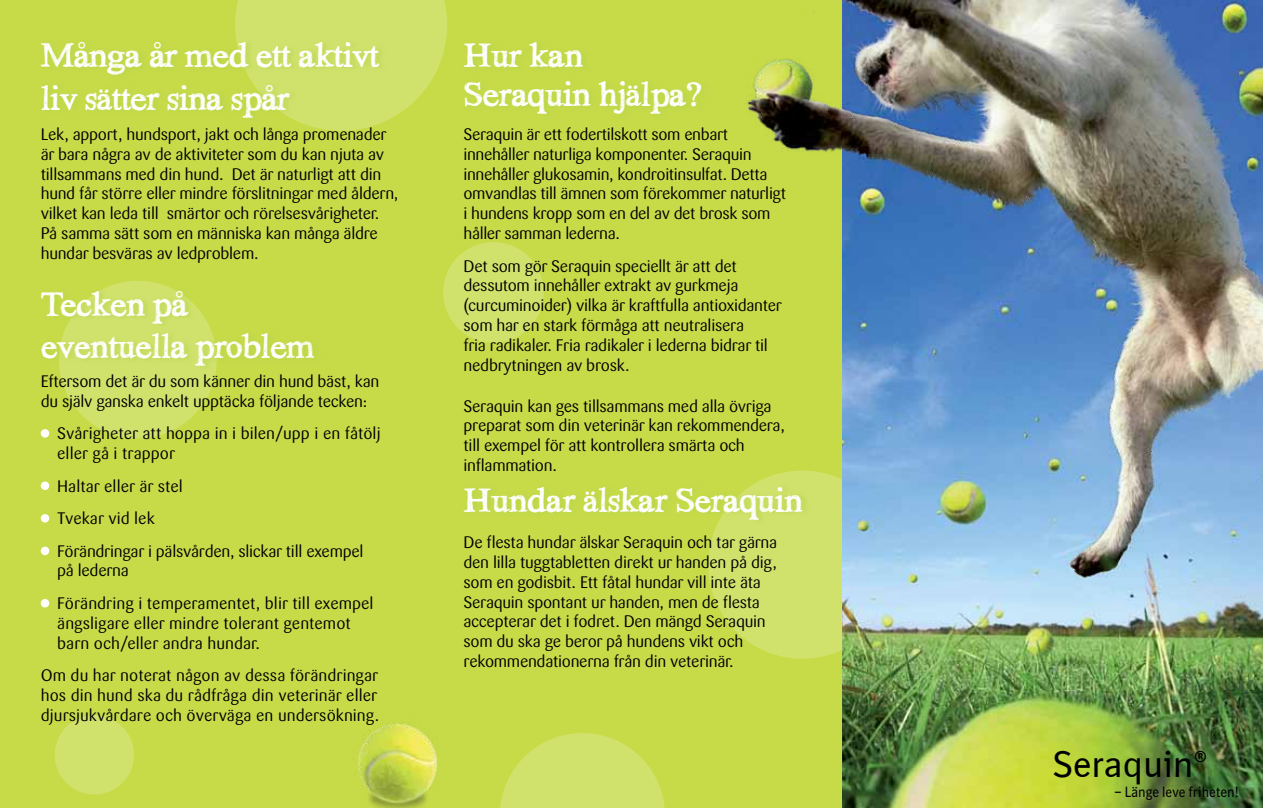
<style>
.page{position:relative;width:1263px;height:808px;background:#fff}
.page>*{position:absolute;margin:0;border:0;box-sizing:border-box;transform-origin:0 0}
.t1{font:36.45px "BI Sans";color:#000}
.t2{font:36px/42px "Hand TIMES";letter-spacing:-.025em;color:#fff}
.t3{font:16.5px/19.8px "Sari OT";letter-spacing:-.02em;color:#000}
.t4{font:16.5px/19.8px "Sari OT";color:#000}
.t5{font:14.4px "BI Sans";color:#000;scale:.92 1}
.s1{font-family:"BI Sans Ba"}
</style>
<div class="page">
<div style="left:0;top:0;width:842px;height:808px;background:#c7db49"></div>
<div style="left:59px;top:281px;width:158px;height:157px;background:#d1e26c;border-radius:50%"></div>
<div style="left:443px;top:242px;width:101px;height:101px;background:#d1e26c;border-radius:50%"></div>
<svg style="left:235px;top:0;width:212px;height:131px"></svg>
<svg style="left:500px;top:733px;width:165px;height:75px"></svg>
<div style="left:55px;top:715px;width:79px;height:79px;background:#d1e26c;border-radius:50%"></div>
<svg style="left:708px;top:525px;width:15px;height:90px"></svg>
<div style="left:41px;top:287px;width:282px;height:85px;background:#b4d44e;opacity:.6"></div>
<div style="left:41px;top:429px;width:8px;height:9px;background:#fff;border-radius:50%"></div>
<div style="left:41px;top:481px;width:8px;height:9px;background:#fff;border-radius:50%"></div>
<div style="left:41px;top:514px;width:8px;height:8px;background:#fff;border-radius:50%"></div>
<div style="left:41px;top:547px;width:8px;height:8px;background:#fff;border-radius:50%"></div>
<div style="left:41px;top:599px;width:8px;height:8px;background:#fff;border-radius:50%"></div>
<div style="left:41px;top:39px;width:347px;height:84px;background:#b4d44e;opacity:.6"></div>
<img style="left:358px;top:723px;width:80px;height:85px">
<img style="left:842px;top:689px;width:421px;height:119px">
<img style="left:723px;top:0;width:540px;height:689px">
<h2 class="t2" style="left:41px;top:34px;width:340px">Många år med ett aktivt liv sätter sina spår</h2>
<p class="t3" style="left:41px;top:124px;width:359px">Lek, apport, hundsport, jakt och långa promenader är bara några av de aktiviteter som du kan njuta av tillsammans med din hund. Det är naturligt att din hund får större eller mindre förslitningar med åldern, vilket kan leda till smärtor och rörelsesvårigheter.<br>På samma sätt som en människa kan många äldre hundar besväras av ledproblem.</p>
<p class="t3" style="left:463px;top:124px;width:324px">Seraquin är ett fodertilskott som enbart innehåller naturliga komponenter. Seraquin innehåller glukosamin, kondroitinsulfat. Detta omvandlas till ämnen som förekommer naturligt i hundens kropp som en del av det brosk som håller samman lederna.</p>
<p class="t3" style="left:463px;top:256px;width:320px">Det som gör Seraquin speciellt är att det dessutom innehåller extrakt av gurkmeja (curcuminoider) vilka är kraftfulla antioxidanter som har en stark förmåga att neutralisera<br>fria radikaler. Fria radikaler i lederna bidrar til nedbrytningen av brosk.</p>
<p class="t3" style="left:463px;top:396px;width:323px">Seraquin kan ges tillsammans med alla övriga preparat som din veterinär kan rekommendera, till exempel för att kontrollera smärta och inflammation.</p>
<h2 class="t2" style="left:463px;top:479px;width:341px">Hundar älskar Seraquin</h2>
<p class="t3" style="left:463px;top:532px;width:315px">De flesta hundar älskar Seraquin och tar gärna den lilla tuggtabletten direkt ur handen på dig, som en godisbit. Ett fåtal hundar vill inte äta Seraquin spontant ur handen, men de flesta accepterar det i fodret. Den mängd Seraquin som du ska ge beror på hundens vikt och rekommendationerna från din veterinär.</p>
<h2 class="t2" style="left:463px;top:36px;width:240px;line-height:39px">Hur kan<br>Seraquin hjälpa?</h2>
<h2 class="t2" style="left:41px;top:283px;width:275px">Tecken på eventuella problem</h2>
<p class="t3" style="left:41px;top:371px;width:340px">Eftersom det är du som känner din hund bäst, kan du själv ganska enkelt upptäcka följande tecken:</p>
<p class="t4" style="left:57px;top:423px;width:325px">Svårigheter att hoppa in i bilen/upp i en fåtölj eller gå i trappor</p>
<p class="t3" style="left:57px;top:469px;width:308px;line-height:32.5px">Haltar eller är stel<br>Tvekar vid lek<br>Förändringar i pälsvården, slickar till exempel</p>
<p class="t4" style="left:57px;top:554px;width:318px;line-height:32.5px">på lederna<br>Förändring i temperamentet, blir till exempel</p>
<p class="t4" style="left:57px;top:613px;width:295px">ängsligare eller mindre tolerant gentemot barn och/eller andra hundar.</p>
<p class="t4" style="left:41px;top:665px;width:340px">Om du har noterat någon av dessa förändringar hos din hund ska du rådfråga din veterinär eller djursjukvårdare och överväga en undersökning.</p>
<h1 class="t1" style="left:1052px;top:744px;width:156px">Seraquin<span class="s1">®</span></h1>
<p class="t5" style="left:1114px;top:784px;width:137px">– Länge leve friheten!</p>
</div>
